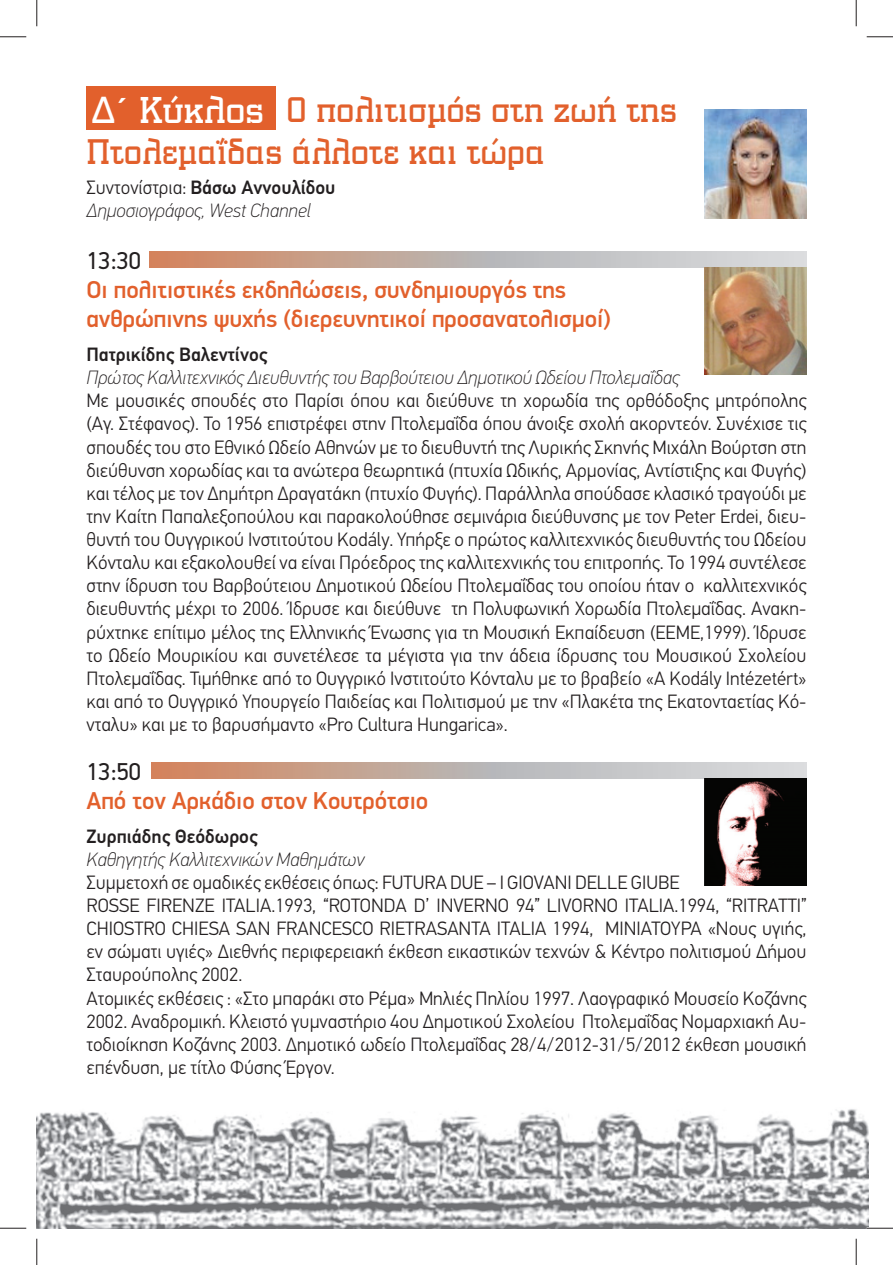
<style>
.page{position:relative;width:893px;height:1265px;background:#fff}
.page>*{position:absolute;margin:0;border:0;box-sizing:border-box;transform-origin:0 0}
.t1{font:35px/42px "PF Synch Pro";color:#e2602c;scale:.96 1}
.t2{font:500 24.5px/29.4px "PF Din Display Pro";color:#e2602c}
.t3{font:24.5px "PF Din Display Pro";color:#231f20}
.t4{font:300 19.25px/23.1px "PF Din Text Pro";color:#231f20;text-align:justify}
.t5{font:italic 100 19.25px/23.1px "PF Din Text Pro";color:#231f20}
.t6{font:500 19.25px "PF Din Text Pro";color:#231f20}
.s1{font-size:36.75px;color:#fff}
.s2{font-family:"CF Helvetica";font-weight:500;font-size:36.75px;color:#fff}
.s3{font-weight:300;font-style:normal}
.s4{font-weight:500;font-style:normal}
</style>
<div class="page">
<img style="left:37px;top:1109px;width:831px;height:118px">
<div style="left:86px;top:86px;width:190px;height:43px;background:#e2602c"></div>
<img style="left:704px;top:110px;width:102px;height:109px">
<svg style="left:149px;top:251px;width:657px;height:16px;background:#c7b3a9"></svg>
<img style="left:704px;top:267px;width:102px;height:107px">
<svg style="left:151px;top:762px;width:655px;height:16px;background:#c7b3a9"></svg>
<img style="left:704px;top:778px;width:102px;height:107px">
<hr style="left:866px;top:1226px;width:26px;height:2px;background:#fff">
<svg style="left:0;top:36px;width:26px;height:1px"></svg>
<svg style="left:866px;top:36px;width:26px;height:1px"></svg>
<svg style="left:0;top:1227px;width:26px;height:1px"></svg>
<svg style="left:866px;top:1227px;width:26px;height:1px"></svg>
<svg style="left:36px;top:0;width:1px;height:26px"></svg>
<svg style="left:36px;top:1238px;width:1px;height:26px"></svg>
<svg style="left:855px;top:0;width:1px;height:26px"></svg>
<svg style="left:855px;top:1238px;width:1px;height:26px"></svg>
<h1 class="t1" style="left:86px;top:92px;width:616px"><span class="s1">Δ</span><span class="s2">΄</span> <span class="s1">Κύκλος</span> Ο πολιτισμός στη ζωή της<br>Πτολεμαΐδας άλλοτε και τώρα</h1>
<p class="t5" style="left:86px;top:178px;width:250px"><span class="s3">Συντονίστρια:</span> <span class="s4">Βάσω Αννουλίδου </span>∆ημοσιογράφος, West Channel</p>
<p class="t3" style="left:86px;top:251px;width:56px">13:30</p>
<p class="t2" style="left:86px;top:277px;width:525px">Οι πολιτιστικές εκδηλώσεις, συνδημιουργός της ανθρώπινης ψυχής (διερευνητικοί προσανατολισμοί)</p>
<p class="t6" style="left:86px;top:347px;width:182px">Πατρικίδης Βαλεντίνος</p>
<p class="t5" style="left:86px;top:367px;width:594px">Πρώτος Καλλιτεχνικός ∆ιευθυντής του Βαρβούτειου ∆ημοτικού Ωδείου Πτολεμαΐδας</p>
<p class="t4" style="left:86px;top:390px;width:721px">Με μουσικές σπουδές στο Παρίσι όπου και διεύθυνε τη χορωδία της ορθόδοξης μητρόπολης (Αγ. Στέφανος). Το 1956 επιστρέφει στην Πτολεμαΐδα όπου άνοιξε σχολή ακορντεόν. Συνέχισε τις σπουδές του στο Εθνικό Ωδείο Αθηνών με το διευθυντή της Λυρικής Σκηνής Μιχάλη Βούρτση στη διεύθυνση χορωδίας και τα ανώτερα θεωρητικά (πτυχία Ωδικής, Αρμονίας, Αντίστιξης και Φυγής) και τέλος με τον ∆ημήτρη ∆ραγατάκη (πτυχίο Φυγής). Παράλληλα σπούδασε κλασικό τραγούδι με την Καίτη Παπαλεξοπούλου και παρακολούθησε σεμινάρια διεύθυνσης με τον Peter Erdei, διευ&shy;θυντή του Ουγγρικού Ινστιτούτου Kodály. Υπήρξε ο πρώτος καλλιτεχνικός διευθυντής του Ωδείου Κόνταλυ και εξακολουθεί να είναι Πρόεδρος της καλλιτεχνικής του επιτροπής. Το 1994 συντέλεσε στην ίδρυση του Βαρβούτειου ∆ημοτικού Ωδείου Πτολεμαΐδας του οποίου ήταν ο καλλιτεχνικός διευθυντής μέχρι το 2006. Ίδρυσε και διεύθυνε τη Πολυφωνική Χορωδία Πτολεμαΐδας. Ανακη&shy;ρύχτηκε επίτιμο μέλος της Ελληνικής Ένωσης για τη Μουσική Εκπαίδευση (ΕΕΜΕ,1999). Ίδρυσε το Ωδείο Μουρικίου και συνετέλεσε τα μέγιστα για την άδεια ίδρυσης του Μουσικού Σχολείου Πτολεμαΐδας. Τιμήθηκε από το Ουγγρικό Ινστιτούτο Κόνταλυ με το βραβείο «A Kodály Intézetért» και από το Ουγγρικό Υπουργείο Παιδείας και Πολιτισμού με την «Πλακέτα της Εκατονταετίας Κό&shy;νταλυ» και με το βαρυσήμαντο «Pro Cultura Hungarica».</p>
<p class="t3" style="left:86px;top:762px;width:56px">13:50</p>
<p class="t2" style="left:86px;top:788px;width:343px">Από τον Αρκάδιο στον Κουτρότσιο</p>
<p class="t6" style="left:86px;top:828px;width:173px">Ζυρπιάδης Θεόδωρος</p>
<p class="t5" style="left:86px;top:849px;width:279px">Καθηγητής Καλλιτεχνικών Μαθημάτων</p>
<p class="t4" style="left:86px;top:872px;width:721px;text-align:left">Συμμετοχή σε ομαδικές εκθέσεις όπως: FUTURA DUE – I GIOVANI DELLE GIUBE<br>ROSSE FIRENZE ITALIA.1993, “ROTONDA D’ INVERNO 94” LIVORNO ITALIA.1994, “RITRATTI” CHIOSTRO CHIESA SAN FRANCESCO RIETRASANTA ITALIA 1994, ΜΙΝΙΑΤΟΥΡΑ «Νους υγιής, εν σώματι υγιές» ∆ιεθνής περιφερειακή έκθεση εικαστικών τεχνών &amp; Κέντρο πολιτισμού ∆ήμου Σταυρούπολης 2002.<br>Ατομικές εκθέσεις : «Στο μπαράκι στο Ρέμα» Μηλιές Πηλίου 1997. Λαογραφικό Μουσείο Κοζάνης 2002. Αναδρομική. Κλειστό γυμναστήριο 4ου ∆ημοτικού Σχολείου Πτολεμαΐδας Νομαρχιακή Αυ&shy;τοδιοίκηση Κοζάνης 2003. ∆ημοτικό ωδείο Πτολεμαΐδας 28/4/2012-31/5/2012 έκθεση μουσική επένδυση, με τίτλο Φύσης Έργον.</p>
</div>
